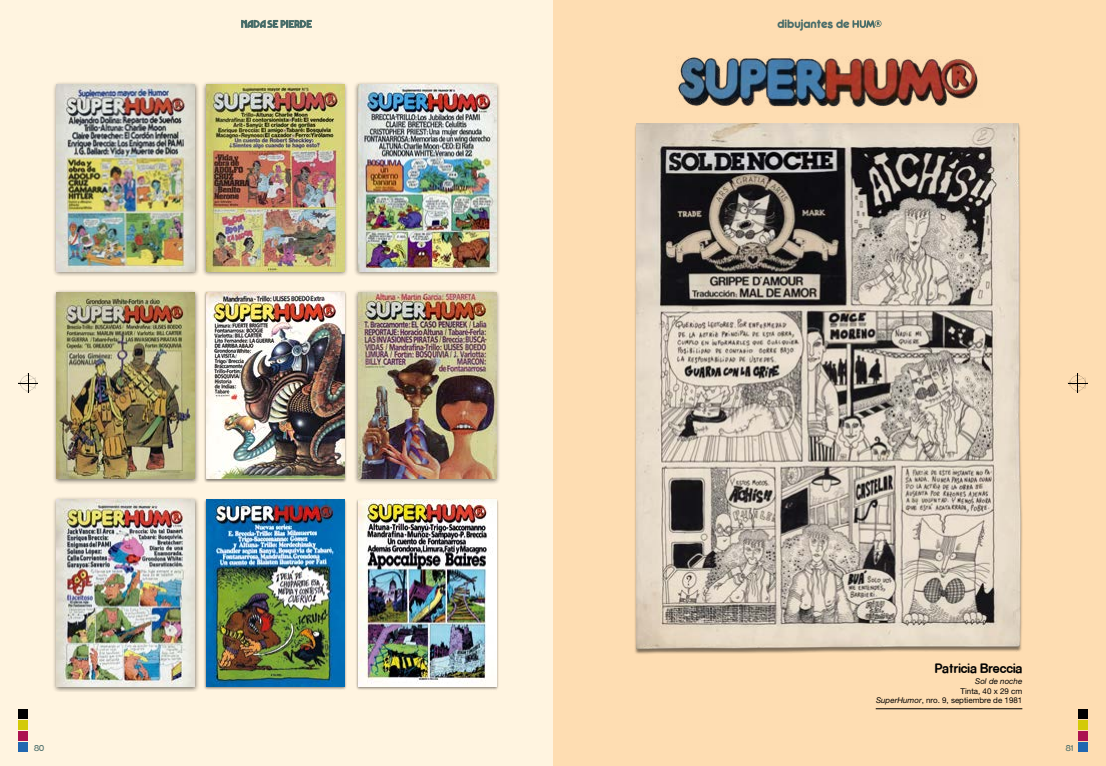
<style>
.page{position:relative;width:1106px;height:766px;background:#fff}
.page>*{position:absolute;margin:0;border:0;box-sizing:border-box;transform-origin:0 0}
.t1{font:700 12px "Rocko FLF";color:#000}
.t2{font:11.3px "Rocko Ultra FLF";color:#496d6a}
.t3{font:8px/9.6px "Helvetica Neue LT Std";color:#000;text-align:right}
.t4{font:italic 8px "Helvetica Neue LT Std";color:#000}
.t5{font:8px "Rocko FLF";color:#496d6a}
.s1{font-style:italic}
</style>
<div class="page">
<div style="left:0;top:0;width:553px;height:765px;background:#fff4e0"></div>
<div style="left:553px;top:0;width:553px;height:765px;background:#feddb2"></div>
<svg style="left:18px;top:373px;width:20px;height:20px"></svg>
<svg style="left:1068px;top:373px;width:20px;height:20px"></svg>
<div style="left:19px;top:741px;width:9px;height:10px;background:#2167b0"></div>
<div style="left:19px;top:730px;width:9px;height:10px;background:#ac1351"></div>
<div style="left:19px;top:720px;width:9px;height:9px;background:#d3ca08"></div>
<div style="left:19px;top:709px;width:9px;height:9px;background:#000"></div>
<div style="left:1077px;top:741px;width:10px;height:10px;background:#2167b0"></div>
<div style="left:1077px;top:730px;width:10px;height:10px;background:#ac1351"></div>
<div style="left:1077px;top:720px;width:10px;height:9px;background:#d3ca08"></div>
<div style="left:1077px;top:709px;width:10px;height:9px;background:#000"></div>
<svg style="left:241px;top:20px;width:71px;height:8px"></svg>
<svg style="left:852px;top:20px;width:29px;height:8px"></svg>
<div style="left:204px;top:291px;width:143px;height:192px;background:#000;opacity:.5"></div>
<img style="left:206px;top:292px;width:138px;height:186px">
<div style="left:355px;top:498px;width:143px;height:192px;background:#000;opacity:.5"></div>
<img style="left:358px;top:499px;width:138px;height:187px">
<div style="left:204px;top:498px;width:143px;height:192px;background:#000;opacity:.5"></div>
<img style="left:206px;top:499px;width:138px;height:187px">
<div style="left:202px;top:81px;width:147px;height:195px;background:#000;opacity:.5"></div>
<img style="left:206px;top:84px;width:138px;height:187px">
<div style="left:354px;top:289px;width:147px;height:195px;background:#000;opacity:.5"></div>
<img style="left:358px;top:292px;width:138px;height:186px">
<div style="left:52px;top:289px;width:147px;height:195px;background:#000;opacity:.5"></div>
<img style="left:57px;top:292px;width:138px;height:186px">
<div style="left:52px;top:496px;width:147px;height:195px;background:#000;opacity:.5"></div>
<img style="left:57px;top:499px;width:138px;height:187px">
<div style="left:52px;top:81px;width:147px;height:195px;background:#000;opacity:.5"></div>
<img style="left:57px;top:84px;width:138px;height:187px">
<div style="left:354px;top:81px;width:147px;height:195px;background:#000;opacity:.5"></div>
<img style="left:358px;top:84px;width:138px;height:187px">
<img style="left:678px;top:57px;width:302px;height:50px">
<img style="left:637px;top:123px;width:385px;height:528px">
<hr style="left:875px;top:708px;width:147px;height:1px;background:#000">
<h2 class="t2" style="left:777px;top:16px;width:74px">dibujantes de</h2>
<h1 class="t1" style="left:935px;top:660px;width:89px">Patricia Breccia</h1>
<p class="t4" style="left:975px;top:676px;width:49px">Sol de noche</p>
<p class="t3" style="left:876px;top:685px;width:148px">Tinta, 40 x 29 cm<br><span class="s1">SuperHumor</span>, nro. 9, septiembre de 1981</p>
<p class="t5" style="left:34px;top:743px;width:11px">80</p>
<p class="t5" style="left:1065px;top:743px;width:9px">81</p>
</div>
